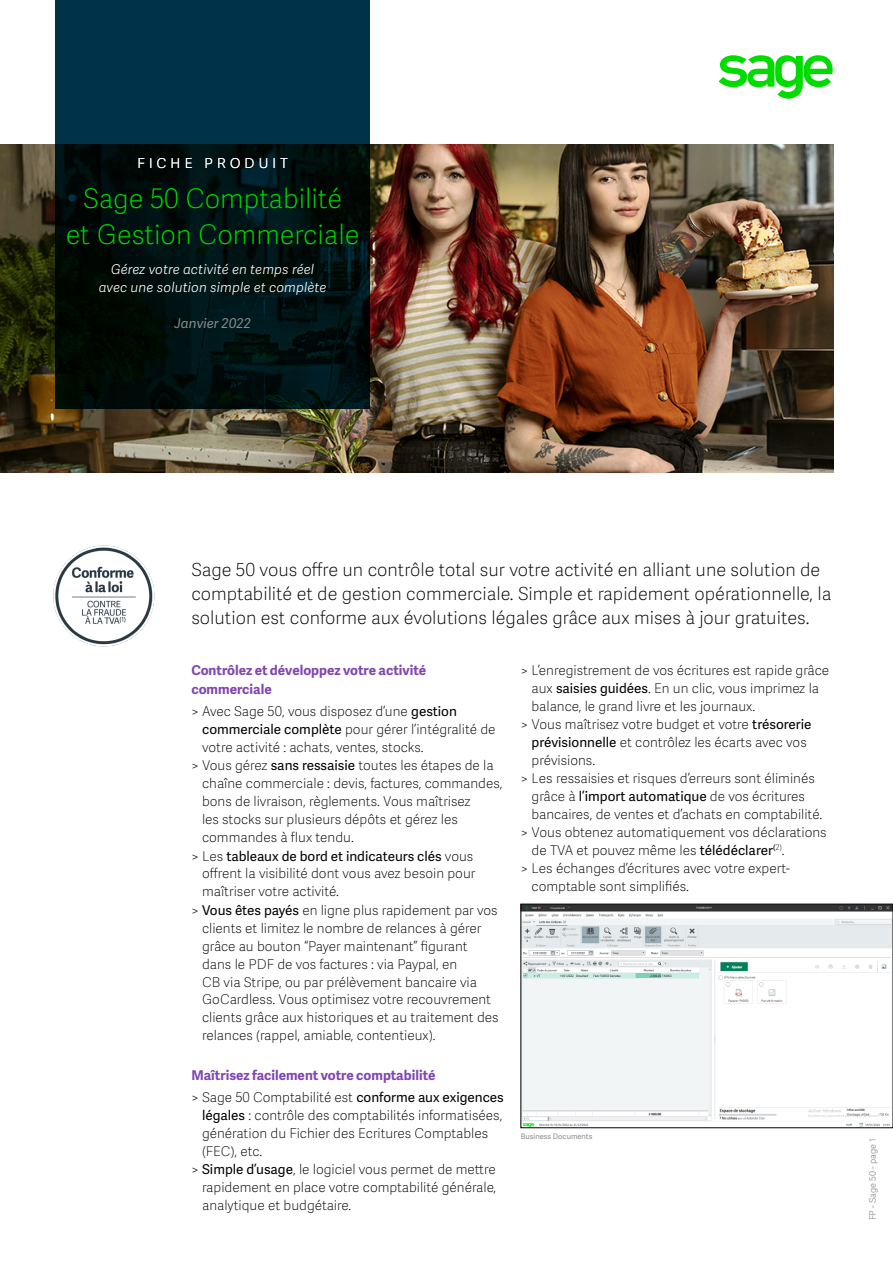
<style>
.page{position:relative;width:893px;height:1263px;background:#fff}
.page>*{position:absolute;margin:0;border:0;box-sizing:border-box;transform-origin:0 0}
.t1{font:27px/36px "Adelle Sans SAGE Th";color:#00dc00;text-align:center}
.t2{font:18px/24px "Adelle Sans SAGE Th";color:#000}
.t3{font:18px "Adelle Sans SAGE Th";letter-spacing:.2em;color:#fff}
.t4{font:13.5px "Adelle Sans SAGE Th";color:#000}
.t5{font:700 13.5px/19.5px "Adelle Sans SAGE";color:#8246af}
.t6{font:italic 13.5px/18px "Adelle Sans SAGE Lt";letter-spacing:.01em;color:#fff;text-align:center}
.t7{font:13.5px "Adelle Sans SAGE";color:#000}
.t8{font:italic 13.5px "Adelle Sans SAGE";color:#888b8d}
.t9{font:9px "Adelle Sans SAGE Lt";color:#888b8d}
.t10{font:7.5px "Adelle Sans SAGE";color:#888b8d}
.s1{font-family:"Adelle Sans SAGE"}
.s2{font-family:"Adelle Sans SAGE Th"}
</style>
<div class="page">
<img style="left:523px;top:906px;width:368px;height:220px">
<div style="left:521px;top:904px;width:372px;height:224px;border:1px solid #000"></div>
<img style="left:0;top:145px;width:833px;height:327px">
<svg style="left:719px;top:55px;width:114px;height:44px"></svg>
<svg style="left:55px;top:0;width:315px;height:408px;background:#001b23"></svg>
<img style="left:53px;top:545px;width:102px;height:102px">
<h2 class="t3" style="left:137px;top:148px;width:152px">fiche produit</h2>
<h1 class="t1" style="left:66px;top:180px;width:295px">Sage 50 Comptabilité<br>et Gestion Commerciale</h1>
<p class="t6" style="left:99px;top:260px;width:229px">Gérez votre activité en temps réel avec une solution simple et complète</p>
<p class="t8" style="left:174px;top:313px;width:78px">Janvier 2022</p>
<p class="t2" style="left:191px;top:557px;width:641px">Sage 50 vous offre un contrôle total sur votre activité en alliant une solution de comptabilité et de gestion commerciale. Simple et rapidement opérationnelle, la solution est conforme aux évolutions légales grâce aux mises à jour gratuites.</p>
<p class="t5" style="left:191px;top:660px;width:236px">Contrôlez et développez votre activité commerciale</p>
<p class="t4" style="left:191px;top:702px;width:267px">&gt; Avec Sage 50, vous disposez d’une <span class="s1">gestion</span></p>
<p class="t4" style="left:202px;top:720px;width:295px"><span class="s1">commerciale complète</span> pour gérer l’intégralité de</p>
<p class="t4" style="left:202px;top:738px;width:223px">votre activité : achats, ventes, stocks.</p>
<p class="t4" style="left:191px;top:756px;width:304px">&gt; Vous gérez <span class="s1">sans ressaisie</span> toutes les étapes de la</p>
<p class="t4" style="left:202px;top:774px;width:302px">chaîne commerciale : devis, factures, commandes,</p>
<p class="t4" style="left:202px;top:792px;width:270px">bons de livraison, règlements. Vous maîtrisez</p>
<p class="t4" style="left:202px;top:810px;width:257px">les stocks sur plusieurs dépôts et gérez les</p>
<p class="t4" style="left:202px;top:828px;width:153px">commandes à flux tendu.</p>
<p class="t7" style="left:191px;top:846px;width:283px"><span class="s2">&gt; Les</span> tableaux de bord et indicateurs clés <span class="s2">vous</span></p>
<p class="t4" style="left:202px;top:864px;width:275px">offrent la visibilité dont vous avez besoin pour</p>
<p class="t4" style="left:202px;top:882px;width:138px">maîtriser votre activité.</p>
<p class="t4" style="left:191px;top:900px;width:308px">&gt; <span class="s1">Vous êtes payés</span> en ligne plus rapidement par vos</p>
<p class="t4" style="left:202px;top:918px;width:281px">clients et limitez le nombre de relances à gérer</p>
<p class="t4" style="left:202px;top:936px;width:267px">grâce au bouton “Payer maintenant” figurant</p>
<p class="t4" style="left:202px;top:954px;width:257px">dans le PDF de vos factures : via Paypal, en</p>
<p class="t4" style="left:202px;top:972px;width:276px">CB via Stripe, ou par prélèvement bancaire via</p>
<p class="t4" style="left:202px;top:990px;width:291px">GoCardless. Vous optimisez votre recouvrement</p>
<p class="t4" style="left:202px;top:1008px;width:298px">clients grâce aux historiques et au traitement des</p>
<p class="t4" style="left:202px;top:1026px;width:235px">relances (rappel, amiable, contentieux).</p>
<p class="t5" style="left:191px;top:1064px;width:246px">Maîtrisez facilement votre comptabilité</p>
<p class="t4" style="left:191px;top:1088px;width:314px">&gt; Sage 50 Comptabilité est <span class="s1">conforme aux exigences</span></p>
<p class="t4" style="left:202px;top:1106px;width:302px"><span class="s1">légales</span> : contrôle des comptabilités informatisées,</p>
<p class="t4" style="left:202px;top:1124px;width:288px">génération du Fichier des Ecritures Comptables</p>
<p class="t4" style="left:202px;top:1142px;width:62px">(FEC), etc.</p>
<p class="t4" style="left:191px;top:1160px;width:306px">&gt; <span class="s1">Simple d’usage</span>, le logiciel vous permet de mettre</p>
<p class="t4" style="left:202px;top:1178px;width:296px">rapidement en place votre comptabilité générale,</p>
<p class="t4" style="left:202px;top:1196px;width:151px">analytique et budgétaire.</p>
<p class="t4" style="left:521px;top:660px;width:310px">&gt; L’enregistrement de vos écritures est rapide grâce</p>
<p class="t4" style="left:532px;top:678px;width:289px">aux <span class="s1">saisies guidées</span>. En un clic, vous imprimez la</p>
<p class="t4" style="left:532px;top:696px;width:225px">balance, le grand livre et les journaux.</p>
<p class="t4" style="left:521px;top:714px;width:292px">&gt; Vous maîtrisez votre budget et votre <span class="s1">trésorerie</span></p>
<p class="t4" style="left:532px;top:732px;width:277px"><span class="s1">prévisionnelle</span> et contrôlez les écarts avec vos</p>
<p class="t4" style="left:532px;top:750px;width:65px">prévisions.</p>
<p class="t4" style="left:521px;top:768px;width:295px">&gt; Les ressaisies et risques d’erreurs sont éliminés</p>
<p class="t4" style="left:532px;top:786px;width:275px">grâce à <span class="s1">l’import automatique</span> de vos écritures</p>
<p class="t4" style="left:532px;top:804px;width:292px">bancaires, de ventes et d’achats en comptabilité.</p>
<p class="t4" style="left:521px;top:822px;width:307px">&gt; Vous obtenez automatiquement vos déclarations</p>
<p class="t4" style="left:532px;top:840px;width:254px">de TVA et pouvez même les <span class="s1">télédéclarer</span><sup>(</sup><sup>2)</sup>.</p>
<p class="t4" style="left:521px;top:858px;width:271px">&gt; Les échanges d’écritures avec votre expert-</p>
<p class="t4" style="left:532px;top:876px;width:159px">comptable sont simplifiés.</p>
<p class="t10" style="left:521px;top:1131px;width:73px">Business Documents</p>
<p class="t9" style="left:866px;top:1220px;width:83px;rotate:-90deg">FP - Sage 50 - page 1</p>
</div>
